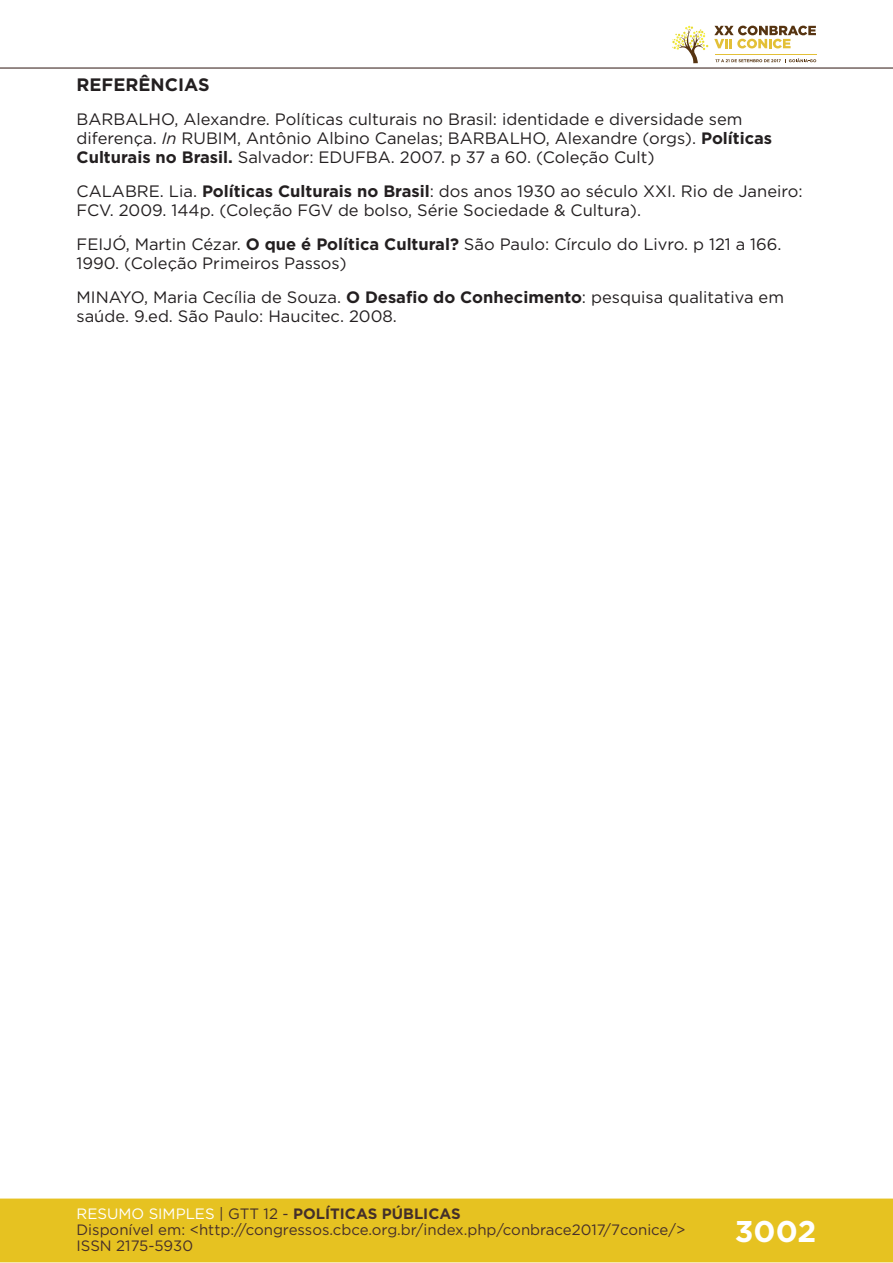
<style>
.page{position:relative;width:893px;height:1263px;background:#fff}
.page>*{position:absolute;margin:0;border:0;box-sizing:border-box;transform-origin:0 0}
.t1{font:700 30px "Gotham";color:#fff}
.t2{font:700 18px "Gotham";color:#231f20}
.t3{font:16.5px/19px "Gotham";color:#231f20}
.t4{font:15px/16px "Gotham";color:#462f2a}
.s1{font-style:italic}
.s2{font-weight:700}
.s3{color:#fff}
.s4{color:#442f2a}
.s5{font-weight:700;color:#442f2a}
</style>
<div class="page">
<div style="left:0;top:1198px;width:893px;height:64px;background:#e6c221;border:2px solid #e6c221"></div>
<hr style="left:0;top:67px;width:893px;height:2px;background:#442f2a">
<svg style="left:672px;top:26px;width:144px;height:37px"></svg>
<p class="t2" style="left:77px;top:73px;width:135px">REFERÊNCIAS</p>
<p class="t3" style="left:77px;top:109px;width:697px">BARBALHO, Alexandre. Políticas culturais no Brasil: identidade e diversidade sem diferença. <span class="s1">In</span> RUBIM, Antônio Albino Canelas; BARBALHO, Alexandre (orgs). <span class="s2">Políticas<br>Culturais no Brasil.</span> Salvador: EDUFBA. 2007. p 37 a 60. (Coleção Cult)</p>
<p class="t3" style="left:77px;top:181px;width:728px">CALABRE. Lia. <span class="s2">Políticas Culturais no Brasil</span>: dos anos 1930 ao século XXI. Rio de Janeiro:<br>FCV. 2009. 144p. (Coleção FGV de bolso, Série Sociedade &amp; Cultura).</p>
<p class="t3" style="left:77px;top:234px;width:706px">FEIJÓ, Martin Cézar. <span class="s2">O que é Política Cultural?</span> São Paulo: Círculo do Livro. p 121 a 166.<br>1990. (Coleção Primeiros Passos)</p>
<p class="t3" style="left:77px;top:287px;width:709px">MINAYO, Maria Cecília de Souza. <span class="s2">O Desafio do Conhecimento</span>: pesquisa qualitativa em saúde. 9.ed. São Paulo: Haucitec. 2008.</p>
<p class="t4" style="left:77px;top:1205px;width:610px"><span class="s3">RESUMO SIMPLES</span> <span class="s4">| GTT 12 -</span> <span class="s5">POLÍTICAS PÚBLICAS<br></span>Disponível em: &lt;http://congressos.cbce.org.br/index.php/conbrace2017/7conice/&gt;<br>ISSN 2175-5930</p>
<h1 class="t1" style="left:735px;top:1212px;width:83px">3002</h1>
</div>
